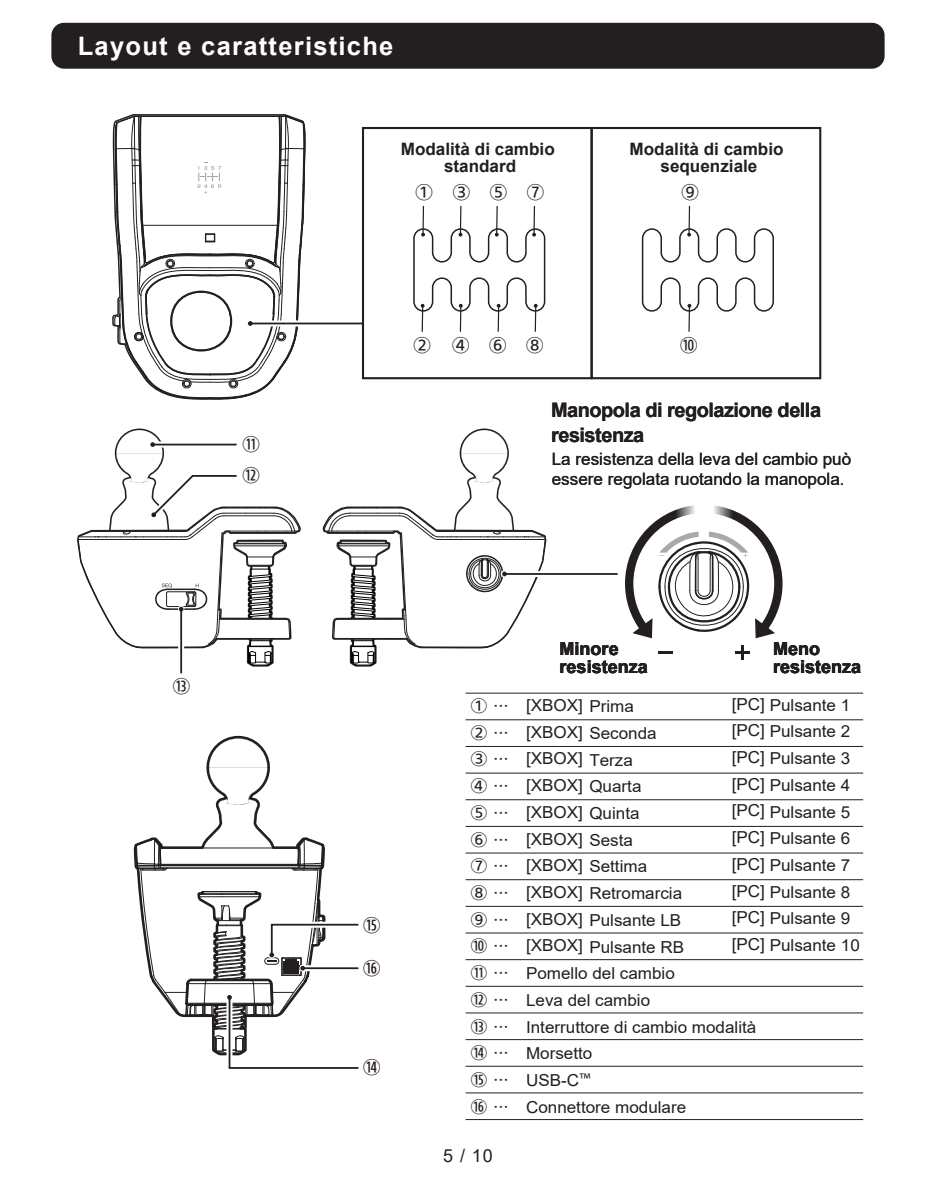
<style>
.page{position:relative;width:936px;height:1191px;background:#fff}
.page>*{position:absolute;margin:0;border:0;box-sizing:border-box;transform-origin:0 0}
.t1{font:700 25.5px "Arial";letter-spacing:.05em;color:#fff}
.t2{font:700 20.1px/25.5px "Arial";letter-spacing:-.025em;color:#231f20}
.t3{font:700 18px/18px "Arial";color:#231f20}
.t4{font:18px/31.8px "SST Jp Pro";color:#231f20}
.t5{font:18px "Arial";color:#231f20}
.t6{font:18px "SST Jp Pro";color:#211814}
.t7{font:17.1px/20.1px "Arial";color:#231f20}
.t8{font:700 17.1px/16.2px "Arial";color:#231f20;text-align:center}
.t9{font:16.5px/26.7px "Arial";color:#231f20}
.t10{font:16.5px/26.7px "SST Jp Pro";color:#231f20;text-align:justify}
.s1{font-family:"Koz Go Pr 6 N"}
</style>
<div class="page">
<svg style="left:112px;top:114px;width:178px;height:286px"></svg>
<svg style="left:322px;top:428px;width:542px;height:266px"></svg>
<hr style="left:465px;top:692px;width:398px;height:1px;background:#231f20">
<hr style="left:465px;top:719px;width:398px;height:1px;background:#231f20">
<hr style="left:465px;top:746px;width:398px;height:1px;background:#231f20">
<hr style="left:465px;top:772px;width:398px;height:1px;background:#231f20">
<hr style="left:465px;top:799px;width:398px;height:1px;background:#231f20">
<hr style="left:465px;top:826px;width:398px;height:1px;background:#231f20">
<hr style="left:465px;top:852px;width:398px;height:1px;background:#231f20">
<hr style="left:465px;top:879px;width:398px;height:1px;background:#231f20">
<hr style="left:465px;top:906px;width:398px;height:1px;background:#231f20">
<hr style="left:465px;top:932px;width:398px;height:1px;background:#231f20">
<hr style="left:465px;top:959px;width:398px;height:1px;background:#231f20">
<hr style="left:465px;top:985px;width:398px;height:1px;background:#231f20">
<hr style="left:465px;top:1012px;width:398px;height:1px;background:#231f20">
<hr style="left:465px;top:1039px;width:398px;height:1px;background:#231f20">
<hr style="left:465px;top:1065px;width:398px;height:1px;background:#231f20">
<hr style="left:465px;top:1092px;width:398px;height:1px;background:#231f20">
<hr style="left:465px;top:1119px;width:398px;height:1px;background:#231f20">
<div style="left:178px;top:607px;width:6px;height:66px;background:#f5f5f5"></div>
<hr style="left:180px;top:609px;width:2px;height:64px;background:#231f20">
<svg style="left:77px;top:428px;width:224px;height:238px"></svg>
<svg style="left:305px;top:324px;width:57px;height:1px"></svg>
<hr style="left:250px;top:322px;width:113px;height:2px;background:#231f20">
<svg style="left:114px;top:116px;width:191px;height:283px"></svg>
<div style="left:590px;top:127px;width:231px;height:252px;border:2px solid #231f20"></div>
<svg style="left:641px;top:227px;width:133px;height:85px"></svg>
<div style="left:362px;top:127px;width:230px;height:252px;border:2px solid #231f20"></div>
<svg style="left:413px;top:227px;width:133px;height:85px"></svg>
<div style="left:51px;top:23px;width:833px;height:46px;background:#231f20;border-radius:13px"></div>
<svg style="left:133px;top:736px;width:226px;height:333px"></svg>
<h1 class="t1" style="left:78px;top:28px;width:317px">Layout e caratteristiche</h1>
<p class="t8" style="left:401px;top:142px;width:155px">Modalità di cambio standard</p>
<p class="t8" style="left:629px;top:142px;width:155px">Modalità di cambio sequenziale</p>
<p class="t4" style="left:415px;top:176px;width:19px">①</p>
<p class="t4" style="left:452px;top:176px;width:19px">③</p>
<p class="t4" style="left:489px;top:176px;width:19px">⑤</p>
<p class="t4" style="left:526px;top:176px;width:19px">⑦</p>
<p class="t4" style="left:681px;top:176px;width:19px">⑨</p>
<p class="t4" style="left:242px;top:427px;width:19px">⑪ ⑫</p>
<p class="t4" style="left:413px;top:328px;width:19px">②</p>
<p class="t4" style="left:452px;top:328px;width:19px">④</p>
<p class="t4" style="left:489px;top:328px;width:19px">⑥</p>
<p class="t4" style="left:526px;top:328px;width:19px">⑧</p>
<p class="t4" style="left:680px;top:328px;width:19px">⑩</p>
<p class="t2" style="left:551px;top:397px;width:271px">Manopola di regolazione della resistenza</p>
<p class="t7" style="left:551px;top:449px;width:301px">La resistenza della leva del cambio può essere regolata ruotando la manopola.</p>
<p class="t4" style="left:172px;top:669px;width:19px">⑬</p>
<p class="t6" style="left:363px;top:911px;width:19px">⑮</p>
<p class="t6" style="left:363px;top:954px;width:19px">⑯</p>
<p class="t6" style="left:363px;top:1054px;width:19px">⑭</p>
<p class="t3" style="left:559px;top:640px;width:90px">Minore resistenza</p>
<p class="t3" style="left:773px;top:640px;width:90px">Meno resistenza</p>
<p class="t10" style="left:470px;top:692px;width:40px">① … ② … ③ … ④ … ⑤ … ⑥ … ⑦ … ⑧ … ⑨ … ⑩ … ⑪ … ⑫ … ⑬ … ⑭ … ⑮ … ⑯ …</p>
<p class="t9" style="left:731px;top:691px;width:129px">[PC] Pulsante 1 [PC] Pulsante 2 [PC] Pulsante 3 [PC] Pulsante 4 [PC] Pulsante 5 [PC] Pulsante 6 [PC] Pulsante 7 [PC] Pulsante 8 [PC] Pulsante 9 [PC] Pulsante 10</p>
<p class="t9" style="left:526px;top:691px;width:132px;line-height:27.9px">[XBOX] Prima [XBOX] Seconda</p>
<p class="t9" style="left:526px;top:745px;width:117px">[XBOX] Terza [XBOX] Quarta [XBOX] Quinta [XBOX] Sesta</p>
<p class="t9" style="left:526px;top:853px;width:232px">[XBOX] Settima<br>[XBOX] Retromarcia<br>[XBOX] Pulsante LB<br>[XBOX] Pulsante RB<br>Pomello del cambio<br>Leva del cambio<br>Interruttore di cambio modalità<br>Morsetto<br>USB-C<span class="s1">™<br></span>Connettore modulare</p>
<p class="t5" style="left:443px;top:1143px;width:51px">5 / 10</p>
</div>
